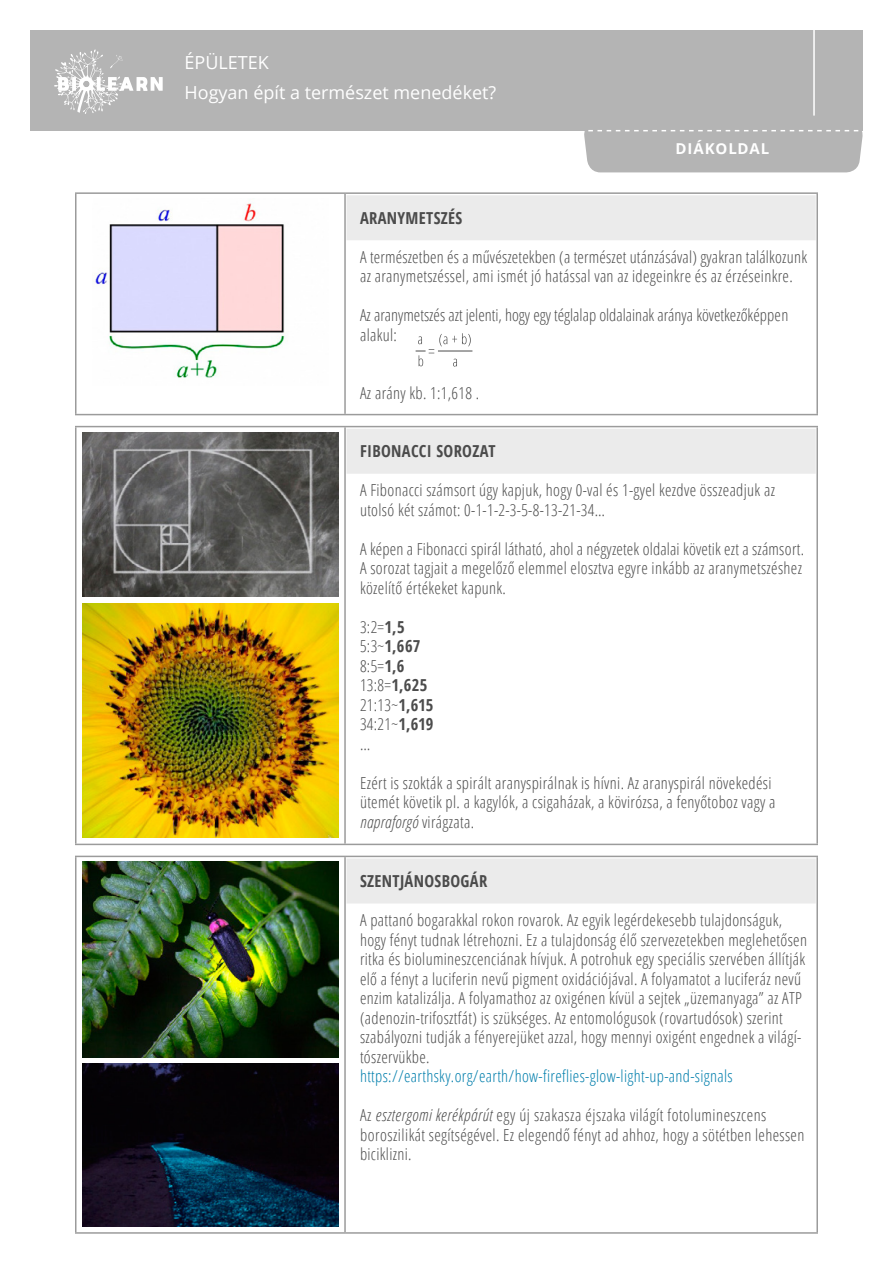
<style>
.page{position:relative;width:893px;height:1263px;background:#fff}
.page>*{position:absolute;margin:0;border:0;box-sizing:border-box;transform-origin:0 0}
.t1{font:18px/30px "Open Sans";color:#fff}
.t2{font:300 condensed 16.5px/19.5px "Open Sans";letter-spacing:.02em;color:#4b4b4b}
.t3{font:300 condensed 16.5px/19.5px "Open Sans";color:#4b4b4b}
.t4{font:300 condensed 16.5px "Open Sans";letter-spacing:.02em;color:#007eac}
.t5{font:700 condensed 16.5px "Open Sans";letter-spacing:.02em;color:#4b4b4b}
.t6{font:700 15px "Open Sans";letter-spacing:.06em;color:#fff}
.s1{font-weight:700}
.s2{font-style:italic}
</style>
<div class="page">
<div style="left:30px;top:30px;width:833px;height:100px;background:#b4b4b4"></div>
<svg style="left:54px;top:49px;width:109px;height:65px"></svg>
<hr style="left:813px;top:30px;width:2px;height:86px;background:#fff">
<div style="left:583px;top:130px;width:280px;height:42px;background:#b4b4b4"></div>
<hr style="left:75px;top:192px;width:270px;height:2px;background:#9b9b9b">
<hr style="left:75px;top:194px;width:2px;height:220px;background:#9b9b9b">
<hr style="left:345px;top:192px;width:473px;height:2px;background:#9b9b9b">
<hr style="left:344px;top:194px;width:2px;height:220px;background:#9b9b9b">
<hr style="left:816px;top:194px;width:2px;height:220px;background:#9b9b9b">
<hr style="left:75px;top:414px;width:270px;height:1px;background:#9b9b9b">
<hr style="left:345px;top:414px;width:473px;height:1px;background:#9b9b9b">
<hr style="left:75px;top:426px;width:270px;height:1px;background:#9b9b9b">
<hr style="left:75px;top:427px;width:2px;height:417px;background:#9b9b9b">
<hr style="left:345px;top:426px;width:473px;height:1px;background:#9b9b9b">
<hr style="left:344px;top:427px;width:2px;height:417px;background:#9b9b9b">
<hr style="left:816px;top:427px;width:2px;height:417px;background:#9b9b9b">
<hr style="left:75px;top:844px;width:270px;height:1px;background:#9b9b9b">
<hr style="left:345px;top:844px;width:473px;height:1px;background:#9b9b9b">
<hr style="left:75px;top:856px;width:270px;height:1px;background:#9b9b9b">
<hr style="left:75px;top:857px;width:2px;height:375px;background:#9b9b9b">
<hr style="left:345px;top:856px;width:473px;height:1px;background:#9b9b9b">
<hr style="left:344px;top:857px;width:2px;height:375px;background:#9b9b9b">
<hr style="left:816px;top:857px;width:2px;height:375px;background:#9b9b9b">
<hr style="left:75px;top:1232px;width:270px;height:2px;background:#9b9b9b">
<hr style="left:345px;top:1232px;width:473px;height:2px;background:#9b9b9b">
<div style="left:347px;top:195px;width:469px;height:45px;background:#ebebeb"></div>
<div style="left:347px;top:429px;width:469px;height:45px;background:#ebebeb"></div>
<div style="left:347px;top:858px;width:469px;height:45px;background:#ebebeb"></div>
<img style="left:93px;top:203px;width:193px;height:175px">
<img style="left:82px;top:433px;width:256px;height:163px">
<img style="left:82px;top:1063px;width:256px;height:163px">
<img style="left:82px;top:604px;width:256px;height:234px">
<img style="left:82px;top:861px;width:256px;height:196px">
<svg style="left:416px;top:333px;width:55px;height:34px"></svg>
<hr style="left:438px;top:351px;width:34px;height:1px;background:#4b4b4b">
<p class="t1" style="left:184px;top:47px;width:313px">ÉPÜLETEK<br>Hogyan épít a természet menedéket?</p>
<p class="t6" style="left:675px;top:138px;width:95px">DIÁKOLDAL</p>
<p class="t5" style="left:360px;top:206px;width:104px">ARANYMETSZÉS</p>
<p class="t2" style="left:360px;top:246px;width:449px">A természetben és a művészetekben (a természet utánzásával) gyakran találkozunk az aranymetszéssel, ami ismét jó hatással van az idegeinkre és az érzéseinkre.</p>
<p class="t3" style="left:360px;top:305px;width:430px">Az aranymetszés azt jelenti, hogy egy téglalap oldalainak aránya következőképpen alakul:</p>
<p class="t2" style="left:360px;top:383px;width:121px">Az arány kb. 1:1,618 .</p>
<p class="t5" style="left:360px;top:440px;width:137px">FIBONACCI SOROZAT</p>
<p class="t2" style="left:360px;top:480px;width:417px">A Fibonacci számsort úgy kapjuk, hogy 0-val és 1-gyel kezdve összeadjuk az utolsó két számot: 0-1-1-2-3-5-8-13-21-34…</p>
<p class="t2" style="left:360px;top:538px;width:446px">A képen a Fibonacci spirál látható, ahol a négyzetek oldalai követik ezt a számsort.<br>A sorozat tagjait a megelőző elemmel elosztva egyre inkább az aranymetszéshez közelítő értékeket kapunk.</p>
<p class="t2" style="left:360px;top:616px;width:75px">3:2=<span class="s1">1,5<br></span>5:3~<span class="s1">1,667<br></span>8:5=<span class="s1">1,6<br></span>13:8=<span class="s1">1,625<br></span>21:13~<span class="s1">1,615<br></span>34:21~<span class="s1">1,619 </span>…</p>
<p class="t2" style="left:360px;top:772px;width:417px">Ezért is szokták a spirált aranyspirálnak is hívni. Az aranyspirál növekedési ütemét követik pl. a kagylók, a csigaházak, a kövirózsa, a fenyőtoboz vagy a <span class="s2">napraforgó</span> virágzata.</p>
<p class="t5" style="left:360px;top:869px;width:129px">SZENTJÁNOSBOGÁR</p>
<p class="t2" style="left:360px;top:910px;width:449px">A pattanó bogarakkal rokon rovarok. Az egyik legérdekesebb tulajdonságuk, hogy fényt tudnak létrehozni. Ez a tulajdonság élő szervezetekben meglehetősen ritka és biolumineszcenciának hívjuk. A potrohuk egy speciális szervében állítják elő a fényt a luciferin nevű pigment oxidációjával. A folyamatot a luciferáz nevű enzim katalizálja. A folyamathoz az oxigénen kívül a sejtek „üzemanyaga” az ATP (adenozin-trifosztfát) is szükséges. Az entomológusok (rovartudósok) szerint szabályozni tudják a fényerejüket azzal, hogy mennyi oxigént engednek a világí&shy;tószervükbe.</p>
<p class="t4" style="left:360px;top:1065px;width:374px">https://earthsky.org/earth/how-fireflies-glow-light-up-and-signals</p>
<p class="t2" style="left:360px;top:1105px;width:446px">Az <span class="s2">esztergomi kerékpárút</span> egy új szakasza éjszaka világít fotolumineszcens boroszilikát segítségével. Ez elegendő fényt ad ahhoz, hogy a sötétben lehessen biciklizni.</p>
</div>
